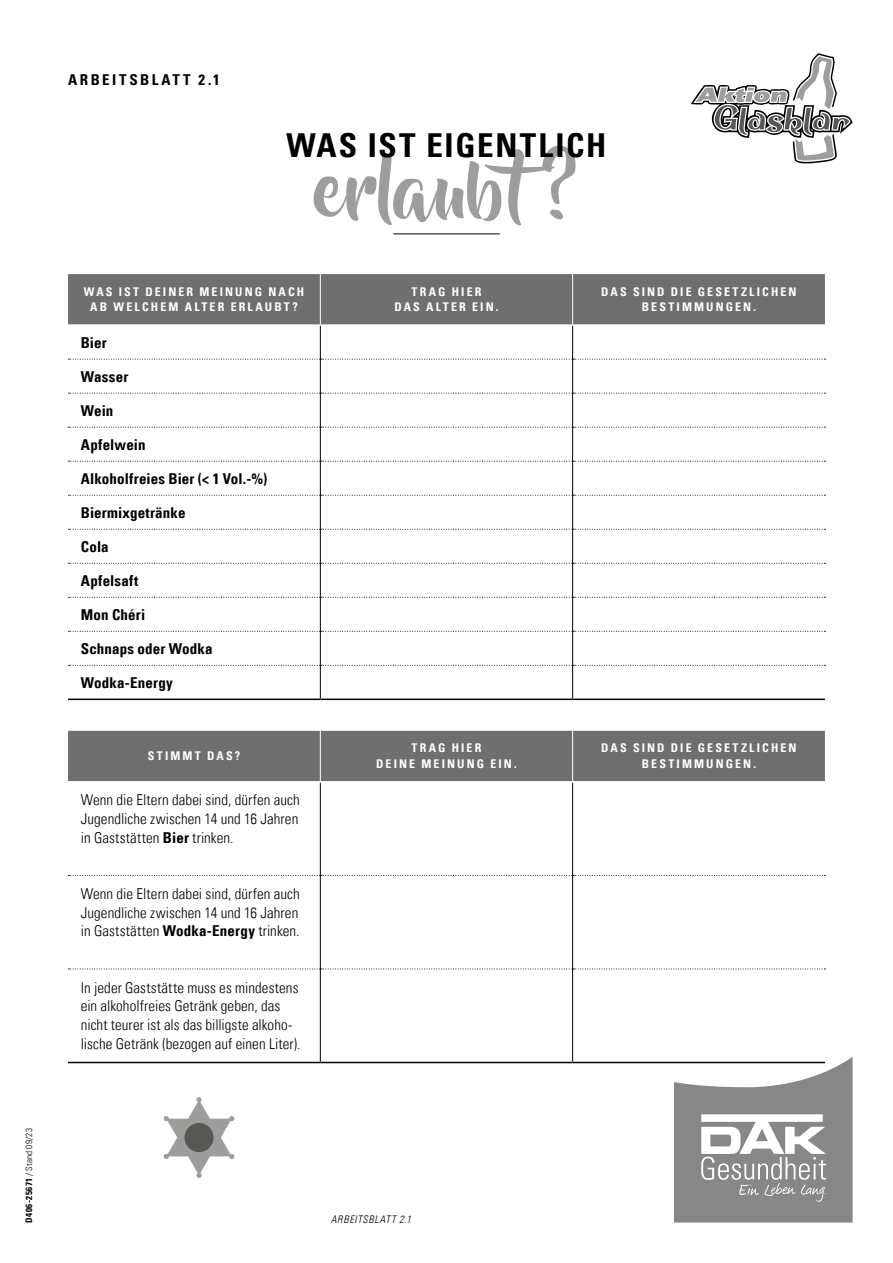
<style>
.page{position:relative;width:893px;height:1263px;background:#fff}
.page>*{position:absolute;margin:0;border:0;box-sizing:border-box;transform-origin:0 0}
.t1{font:75px "Beyond The Mountains";letter-spacing:.005em;color:#9d9d9c}
.t2{font:33px "Univers Com 67 Bold Cond";letter-spacing:.055em;color:#000}
.t3{font:15px/18.8px "Univers Com 47 Light Cond";letter-spacing:.005em;color:#000;text-align:justify}
.t4{font:15px "Univers Com 67 Bold Cond";letter-spacing:.01em;color:#000}
.t5{font:15px "Univers Com 67 Bold Cond";letter-spacing:.165em;color:#000}
.t6{font:12px/15.8px "Univers Com 67 Bold Cond";letter-spacing:.175em;color:#fff;text-align:center}
.t7{font:10.5px "Univers Com 47 Light Cond Obl";letter-spacing:.07em;color:#000}
.t8{font:9px "Univers Com 47 Light Cond";letter-spacing:.04em;color:#000}
.s1{font-family:"Univers Com 67 Bold Cond"}
</style>
<div class="page">
<svg style="left:674px;top:1057px;width:179px;height:165px"></svg>
<svg style="left:691px;top:53px;width:162px;height:110px"></svg>
<div style="left:68px;top:274px;width:757px;height:50px;background:#706f6f"></div>
<svg style="left:68px;top:359px;width:757px;height:1px"></svg>
<svg style="left:68px;top:393px;width:757px;height:1px"></svg>
<svg style="left:68px;top:427px;width:757px;height:1px"></svg>
<svg style="left:68px;top:461px;width:757px;height:1px"></svg>
<svg style="left:68px;top:495px;width:757px;height:1px"></svg>
<svg style="left:68px;top:529px;width:757px;height:1px"></svg>
<svg style="left:68px;top:563px;width:757px;height:1px"></svg>
<svg style="left:68px;top:597px;width:757px;height:1px"></svg>
<svg style="left:68px;top:631px;width:757px;height:1px"></svg>
<svg style="left:68px;top:665px;width:757px;height:1px"></svg>
<hr style="left:320px;top:326px;width:1px;height:33px;background:#000">
<hr style="left:572px;top:326px;width:1px;height:33px;background:#000">
<hr style="left:320px;top:359px;width:1px;height:34px;background:#000">
<hr style="left:572px;top:359px;width:1px;height:34px;background:#000">
<hr style="left:320px;top:393px;width:1px;height:34px;background:#000">
<hr style="left:572px;top:393px;width:1px;height:34px;background:#000">
<hr style="left:320px;top:427px;width:1px;height:34px;background:#000">
<hr style="left:572px;top:427px;width:1px;height:34px;background:#000">
<hr style="left:320px;top:461px;width:1px;height:34px;background:#000">
<hr style="left:572px;top:461px;width:1px;height:34px;background:#000">
<hr style="left:320px;top:495px;width:1px;height:34px;background:#000">
<hr style="left:572px;top:495px;width:1px;height:34px;background:#000">
<hr style="left:320px;top:529px;width:1px;height:34px;background:#000">
<hr style="left:572px;top:529px;width:1px;height:34px;background:#000">
<hr style="left:320px;top:563px;width:1px;height:34px;background:#000">
<hr style="left:572px;top:563px;width:1px;height:34px;background:#000">
<hr style="left:320px;top:597px;width:1px;height:34px;background:#000">
<hr style="left:572px;top:597px;width:1px;height:34px;background:#000">
<hr style="left:320px;top:631px;width:1px;height:34px;background:#000">
<hr style="left:572px;top:631px;width:1px;height:34px;background:#000">
<hr style="left:320px;top:665px;width:1px;height:33px;background:#000">
<hr style="left:572px;top:665px;width:1px;height:33px;background:#000">
<hr style="left:68px;top:698px;width:252px;height:2px;background:#000">
<hr style="left:320px;top:698px;width:253px;height:2px;background:#000">
<hr style="left:573px;top:698px;width:252px;height:2px;background:#000">
<hr style="left:320px;top:274px;width:1px;height:50px;background:#fff">
<hr style="left:572px;top:274px;width:1px;height:50px;background:#fff">
<div style="left:68px;top:731px;width:757px;height:50px;background:#706f6f"></div>
<svg style="left:68px;top:875px;width:757px;height:1px"></svg>
<svg style="left:68px;top:968px;width:757px;height:1px"></svg>
<hr style="left:320px;top:782px;width:1px;height:93px;background:#000">
<hr style="left:572px;top:782px;width:1px;height:93px;background:#000">
<hr style="left:320px;top:875px;width:1px;height:94px;background:#000">
<hr style="left:572px;top:875px;width:1px;height:94px;background:#000">
<hr style="left:320px;top:969px;width:1px;height:93px;background:#000">
<hr style="left:572px;top:969px;width:1px;height:93px;background:#000">
<hr style="left:68px;top:1062px;width:252px;height:1px;background:#000">
<hr style="left:320px;top:1062px;width:253px;height:1px;background:#000">
<hr style="left:573px;top:1062px;width:252px;height:1px;background:#000">
<hr style="left:320px;top:731px;width:1px;height:50px;background:#fff">
<hr style="left:572px;top:731px;width:1px;height:50px;background:#fff">
<hr style="left:393px;top:233px;width:107px;height:1px;background:#000">
<svg style="left:164px;top:1097px;width:70px;height:81px"></svg>
<div style="left:184px;top:1123px;width:30px;height:29px;background:#575756;border-radius:50%"></div>
<p class="t8" style="left:23px;top:1222px;width:96px;rotate:-90deg"><span class="s1">D406-25671</span> / Stand 09/23</p>
<p class="t5" style="left:68px;top:71px;width:153px">ARBEITSBLATT 2.1</p>
<h2 class="t2" style="left:287px;top:125px;width:321px">WAS IST EIGENTLICH</h2>
<h1 class="t1" style="left:314px;top:149px;width:267px">erlaubt?</h1>
<p class="t6" style="left:84px;top:283px;width:222px">WAS IST DEINER MEINUNG NACH<br>AB WELCHEM ALTER ERLAUBT?</p>
<p class="t6" style="left:394px;top:283px;width:106px">TRAG HIER<br>DAS ALTER EIN.</p>
<p class="t6" style="left:601px;top:283px;width:197px">DAS SIND DIE GESETZLICHEN<br>BESTIMMUNGEN.</p>
<p class="t4" style="left:81px;top:333px;width:28px">Bier</p>
<p class="t4" style="left:81px;top:367px;width:49px">Wasser</p>
<p class="t4" style="left:81px;top:401px;width:34px">Wein</p>
<p class="t4" style="left:81px;top:435px;width:66px">Apfelwein</p>
<p class="t4" style="left:81px;top:469px;width:188px">Alkoholfreies Bier (&lt; 1 Vol.-%)</p>
<p class="t4" style="left:81px;top:503px;width:106px">Biermixgetränke</p>
<p class="t4" style="left:81px;top:537px;width:29px">Cola</p>
<p class="t4" style="left:81px;top:571px;width:59px">Apfelsaft</p>
<p class="t4" style="left:81px;top:605px;width:66px">Mon Chéri</p>
<p class="t4" style="left:81px;top:639px;width:133px">Schnaps oder Wodka</p>
<p class="t4" style="left:81px;top:673px;width:94px">Wodka-Energy</p>
<p class="t6" style="left:148px;top:748px;width:94px">STIMMT DAS?</p>
<p class="t6" style="left:376px;top:740px;width:142px">TRAG HIER<br>DEINE MEINUNG EIN.</p>
<p class="t6" style="left:601px;top:740px;width:197px">DAS SIND DIE GESETZLICHEN<br>BESTIMMUNGEN.</p>
<p class="t3" style="left:81px;top:791px;width:221px">Wenn die Eltern dabei sind, dürfen auch Jugendliche zwischen 14 und 16 Jahren in Gaststätten <span class="s1">Bier</span> trinken.</p>
<p class="t3" style="left:81px;top:884px;width:221px">Wenn die Eltern dabei sind, dürfen auch Jugendliche zwischen 14 und 16 Jahren in Gaststätten <span class="s1">Wodka-Energy</span> trinken.</p>
<p class="t3" style="left:81px;top:978px;width:221px;text-align:left">In jeder Gaststätte muss es mindestens ein alkoholfreies Getränk geben, das nicht teurer ist als das billigste alkoho&shy;lische Getränk (bezogen auf einen Liter).</p>
<p class="t7" style="left:331px;top:1212px;width:82px">ARBEITSBLATT 2.1</p>
</div>
